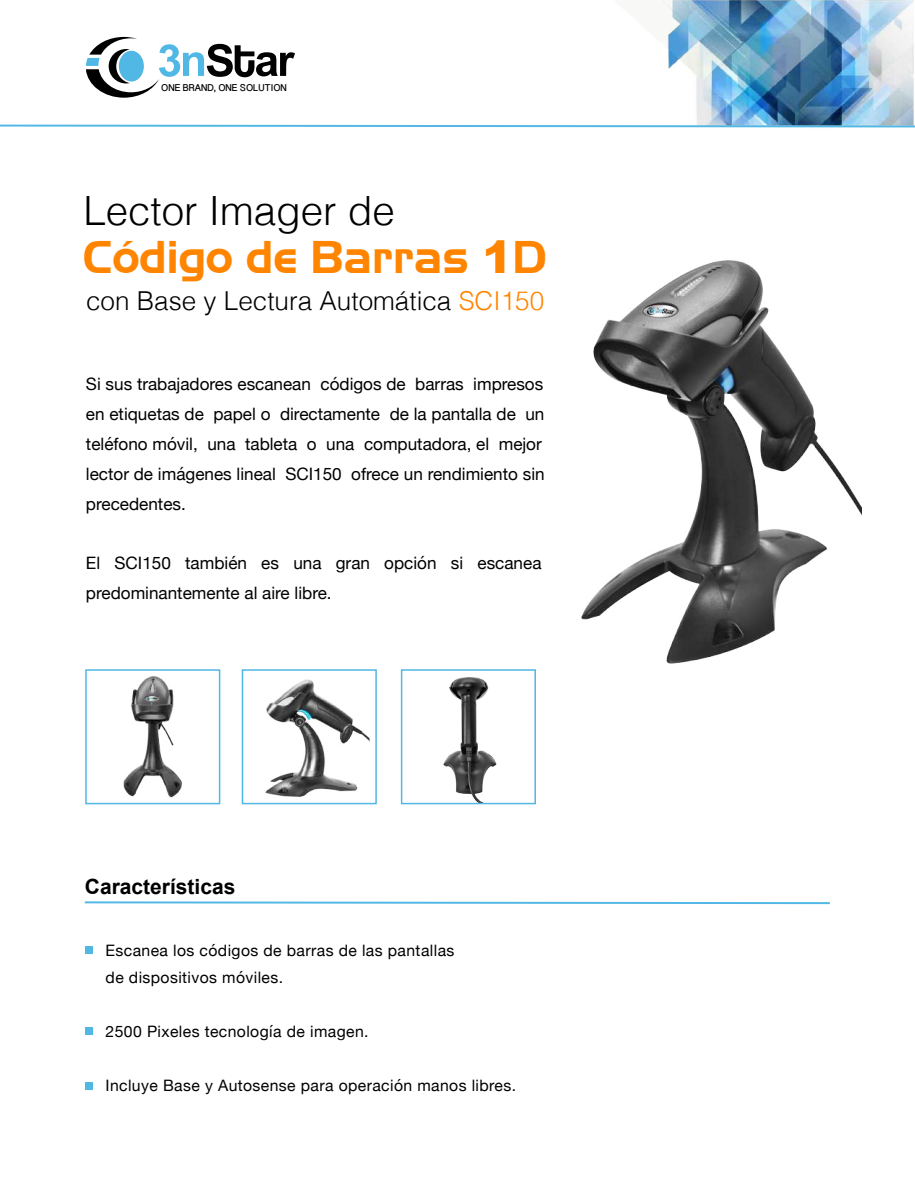
<style>
.page{position:relative;width:915px;height:1190px;background:#fff}
.page>*{position:absolute;margin:0;border:0;box-sizing:border-box;transform-origin:0 0}
.t1{font:44.55px "Aero Regular SWFTE";color:#ff8500}
.t2{font:300 40.35px "Helvetica";color:#000}
.t3{font:300 26.1px "Helvetica";color:#000}
.t4{font:700 21px "Arial";color:#000}
.t5{font:17.1px/29.8px "Helvetica Neue";color:#000}
.t6{font:15.75px/27px "Helvetica Neue";letter-spacing:.025em;color:#010101}
.t7{font:700 10.95px "Oriya Sangam MN";color:#000}
.s1{font-family:"Arial";font-weight:900}
.s2{color:#ff8500}
</style>
<div class="page">
<img style="left:401px;top:677px;width:135px;height:128px">
<svg style="left:86px;top:37px;width:209px;height:61px"></svg>
<div style="left:119px;top:51px;width:25px;height:30px;background:#51b7e5;border-radius:50%"></div>
<img style="left:591px;top:0;width:323px;height:128px">
<svg style="left:0;top:125px;width:914px;height:2px"></svg>
<svg style="left:85px;top:901px;width:744px;height:3px"></svg>
<div style="left:86px;top:946px;width:7px;height:8px;background:#51b7e5"></div>
<div style="left:86px;top:1028px;width:7px;height:7px;background:#51b7e5"></div>
<div style="left:86px;top:1082px;width:7px;height:7px;background:#51b7e5"></div>
<div style="left:400px;top:669px;width:136px;height:135px;border:2px solid #51b7e5"></div>
<img style="left:85px;top:669px;width:136px;height:136px">
<img style="left:241px;top:671px;width:136px;height:134px">
<img style="left:581px;top:260px;width:280px;height:404px">
<p class="t7" style="left:161px;top:80px;width:127px">ONE BRAND, ONE SOLUTION</p>
<h2 class="t2" style="left:83px;top:176px;width:313px">Lector Imager de</h2>
<h1 class="t1" style="left:83px;top:230px;width:464px">Código de Barras <span class="s1">1</span>D</h1>
<h3 class="t3" style="left:86px;top:278px;width:459px">con Base y Lectura Automática <span class="s2">SCI150</span></h3>
<p class="t5" style="left:86px;top:370px;width:460px">Si sus trabajadores escanean códigos de barras impresos en etiquetas de papel o directamente de la pantalla de un teléfono móvil, una tableta o una computadora, el mejor lector de imágenes lineal SCI150 ofrece un rendimiento sin precedentes.</p>
<p class="t5" style="left:86px;top:549px;width:457px">El SCI150 también es una gran opción si escanea predominantemente al aire libre.</p>
<p class="t4" style="left:85px;top:872px;width:152px">Características</p>
<p class="t6" style="left:106px;top:937px;width:350px">Escanea los códigos de barras de las pantallas de dispositivos móviles.</p>
<p class="t6" style="left:106px;top:1018px;width:264px">2500 Pixeles tecnología de imagen.</p>
<p class="t6" style="left:106px;top:1072px;width:412px">Incluye Base y Autosense para operación manos libres.</p>
</div>
